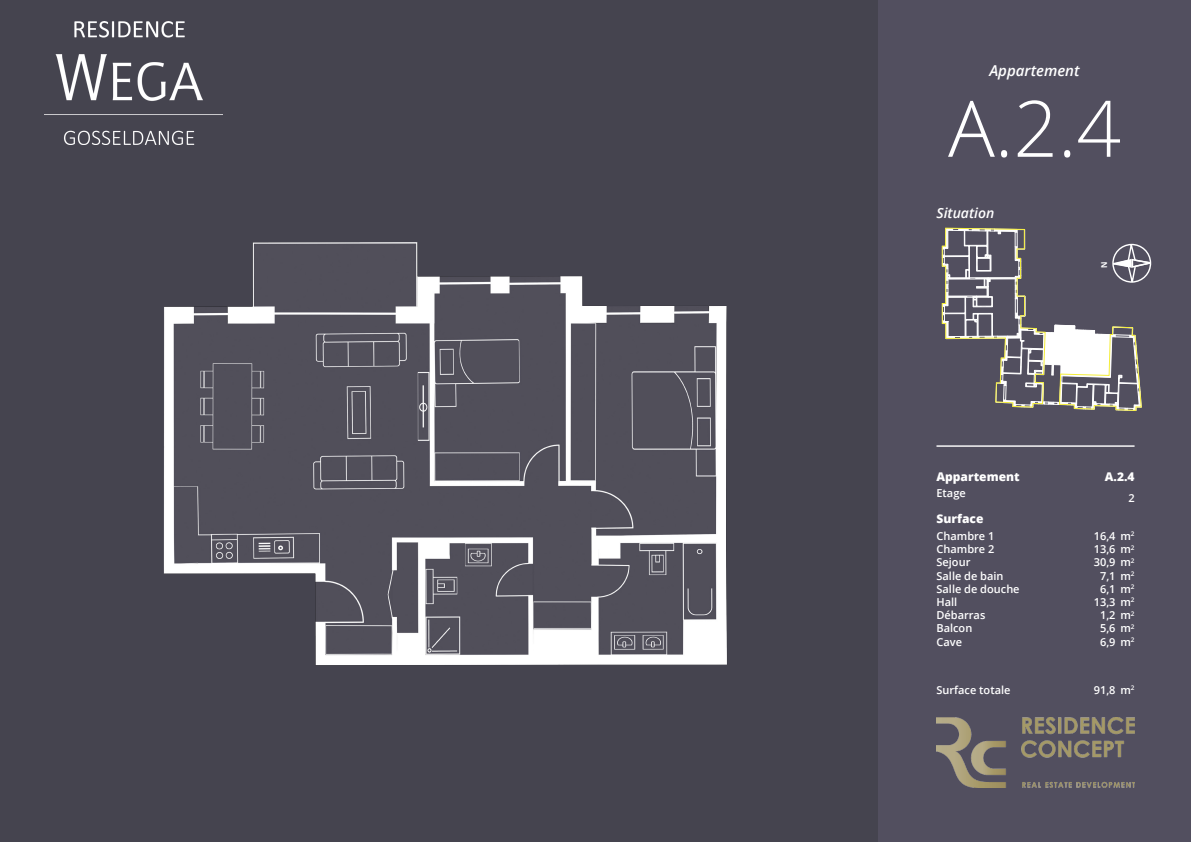
<style>
.page{position:relative;width:1191px;height:842px;background:#fff}
.page>*{position:absolute;margin:0;border:0;box-sizing:border-box;transform-origin:0 0}
.t1{font:300 78px "Open Sans";color:#fff}
.t2{font:italic 600 15px "Open Sans";color:#fff}
.t3{font:italic 600 14px "Open Sans";color:#fff}
.t4{font:800 12px "Open Sans";color:#fff}
.t5{font:600 11px/13.2px "Open Sans";color:#fff}
</style>
<div class="page">
<div style="left:0;top:0;width:878px;height:842px;background:#45444f"></div>
<div style="left:878px;top:0;width:313px;height:842px;background:#524f5f"></div>
<img style="left:936px;top:717px;width:198px;height:70px">
<img style="left:163px;top:242px;width:564px;height:423px">
<hr style="left:936px;top:445px;width:198px;height:2px;background:#fff">
<img style="left:44px;top:21px;width:178px;height:124px">
<svg style="left:941px;top:227px;width:211px;height:184px"></svg>
<h2 class="t2" style="left:989px;top:60px;width:92px">Appartement</h2>
<p class="t1" style="left:948px;top:75px;width:175px">A.2.4</p>
<p class="t3" style="left:936px;top:203px;width:59px">Situation</p>
<p class="t4" style="left:936px;top:467px;width:85px">Appartement</p>
<p class="t5" style="left:936px;top:486px;width:31px">Etage</p>
<p class="t4" style="left:936px;top:509px;width:48px">Surface</p>
<p class="t4" style="left:1104px;top:467px;width:31px">A.2.4</p>
<p class="t5" style="left:1128px;top:491px;width:8px">2</p>
<p class="t5" style="left:936px;top:529px;width:85px">Chambre 1<br>Chambre 2<br>Sejour<br>Salle de bain<br>Salle de douche<br>Hall<br>Débarras<br>Balcon<br>Cave</p>
<p class="t5" style="left:1093px;top:529px;width:42px">16,4 m<sup>2</sup></p>
<p class="t5" style="left:1093px;top:542px;width:42px">13,6 m<sup>2</sup></p>
<p class="t5" style="left:1093px;top:555px;width:42px">30,9 m<sup>2</sup></p>
<p class="t5" style="left:1100px;top:569px;width:36px">7,1 m<sup>2</sup></p>
<p class="t5" style="left:1100px;top:582px;width:36px">6,1 m<sup>2</sup></p>
<p class="t5" style="left:1093px;top:595px;width:42px">13,3 m<sup>2</sup></p>
<p class="t5" style="left:1100px;top:608px;width:36px">1,2 m<sup>2</sup></p>
<p class="t5" style="left:1100px;top:621px;width:36px">5,6 m<sup>2</sup></p>
<p class="t5" style="left:1100px;top:635px;width:36px">6,9 m<sup>2</sup></p>
<p class="t5" style="left:936px;top:683px;width:75px">Surface totale</p>
<p class="t5" style="left:1093px;top:683px;width:42px">91,8 m<sup>2</sup></p>
</div>
